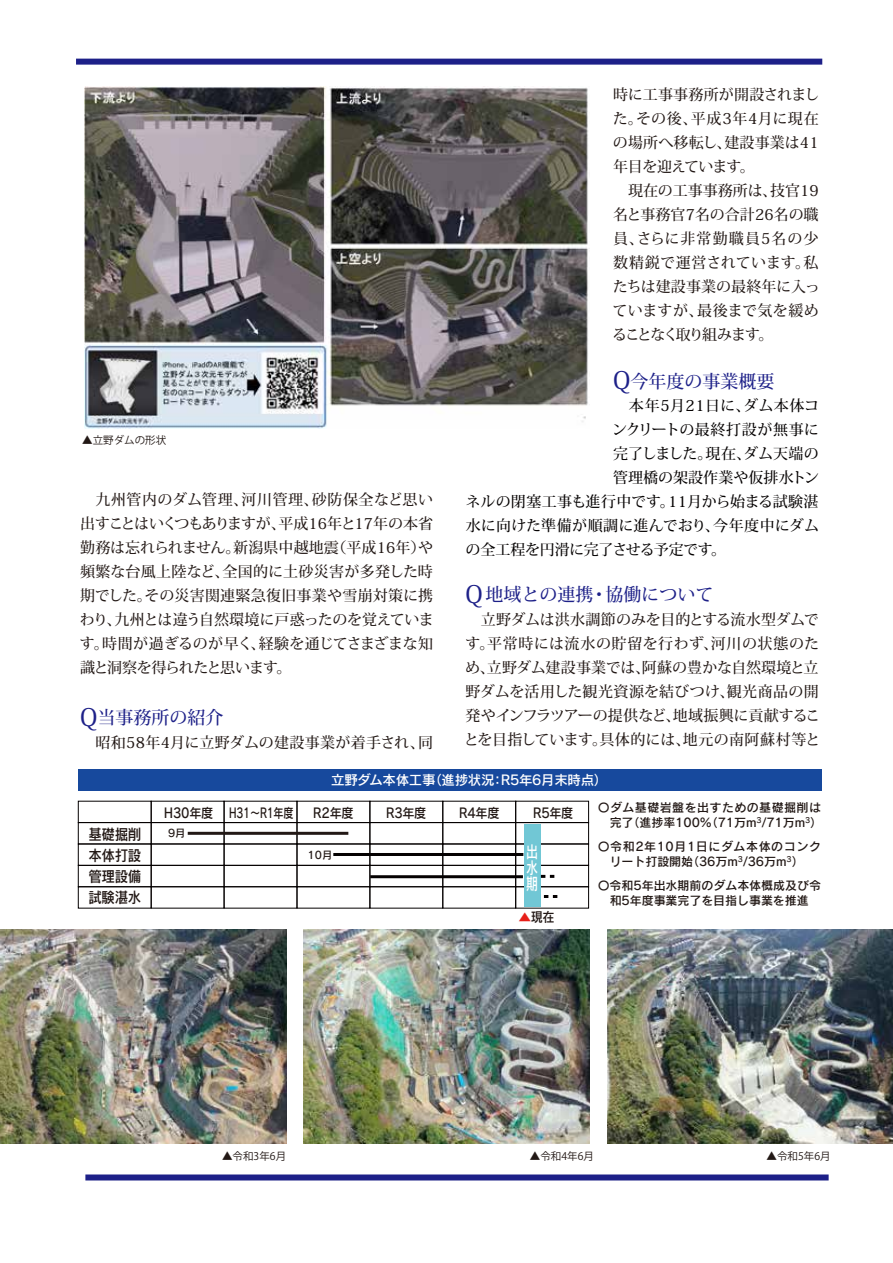
<style>
.page{position:relative;width:893px;height:1263px;background:#fff}
.page>*{position:absolute;margin:0;border:0;box-sizing:border-box;transform-origin:0 0}
.t1{font:500 18px "Koz Min Pr 6 N";color:#1d2088}
.t2{font:16.5px/16.2px "Rodin Pro N DB";color:#fff;text-align:justify;scale:.72 1}
.t3{font:500 15px/24px "Koz Min Pr 6 N";color:#221815}
.t4{font:500 15px "Koz Min Pr 6 N";letter-spacing:.005em;color:#040000}
.t5{font:500 15px "Koz Min Pr 6 N";letter-spacing:.025em;color:#040000}
.t6{font:500 15px "Koz Min Pr 6 N";letter-spacing:.025em;color:#221815}
.t7{font:500 15px "Koz Min Pr 6 N";letter-spacing:-.03em;color:#040000}
.t8{font:15px/21px "Rodin Pro N DB";letter-spacing:-.025em;color:#221815;text-align:justify;scale:.9 1}
.t9{font:500 15px "Koz Min Pr 6 N";letter-spacing:.035em;color:#040000}
.t10{font:13.5px "Rodin Pro N DB";letter-spacing:-.025em;color:#221815;scale:.9 1}
.t11{font:13.5px "Rodin Pro N DB";letter-spacing:-.025em;color:#fff}
.t12{font:12px/15px "Rodin Pro N DB";letter-spacing:.035em;color:#221815;text-align:right}
.t13{font:12px/15px "Rodin Pro N DB";letter-spacing:.045em;color:#221815;text-align:center}
.t14{font:12px/15px "Rodin Pro N DB";letter-spacing:-.005em;color:#221815;text-align:center}
.t15{font:10.5px "Koz Go Pro";color:#221815}
.t16{font:10.5px "Rodin Pro N DB";color:#221815}
.s1{font-size:24px}
.s2{color:#e71f19}
</style>
<div class="page">
<img style="left:1px;top:929px;width:286px;height:214px">
<img style="left:304px;top:930px;width:286px;height:213px">
<img style="left:607px;top:929px;width:286px;height:214px">
<div style="left:76px;top:59px;width:746px;height:6px;background:#1d2088"></div>
<div style="left:85px;top:1174px;width:744px;height:6px;background:#1d2088"></div>
<div style="left:78px;top:822px;width:74px;height:22px;border:1px solid #040000"></div>
<div style="left:151px;top:822px;width:73px;height:22px;border:1px solid #040000"></div>
<div style="left:224px;top:822px;width:73px;height:22px;border:1px solid #040000"></div>
<div style="left:297px;top:822px;width:73px;height:22px;border:1px solid #040000"></div>
<div style="left:369px;top:822px;width:74px;height:22px;border:1px solid #040000"></div>
<div style="left:442px;top:822px;width:74px;height:22px;border:1px solid #040000"></div>
<div style="left:515px;top:822px;width:74px;height:22px;border:1px solid #040000"></div>
<div style="left:78px;top:843px;width:74px;height:23px;border:1px solid #040000"></div>
<div style="left:151px;top:843px;width:73px;height:23px;border:1px solid #040000"></div>
<div style="left:224px;top:843px;width:73px;height:23px;border:1px solid #040000"></div>
<div style="left:297px;top:843px;width:73px;height:23px;border:1px solid #040000"></div>
<div style="left:369px;top:843px;width:74px;height:23px;border:1px solid #040000"></div>
<div style="left:442px;top:843px;width:74px;height:23px;border:1px solid #040000"></div>
<div style="left:515px;top:843px;width:74px;height:23px;border:1px solid #040000"></div>
<div style="left:78px;top:865px;width:74px;height:22px;border:1px solid #040000"></div>
<div style="left:151px;top:865px;width:73px;height:22px;border:1px solid #040000"></div>
<div style="left:224px;top:865px;width:73px;height:22px;border:1px solid #040000"></div>
<div style="left:297px;top:865px;width:73px;height:22px;border:1px solid #040000"></div>
<div style="left:369px;top:865px;width:74px;height:22px;border:1px solid #040000"></div>
<div style="left:442px;top:865px;width:74px;height:22px;border:1px solid #040000"></div>
<div style="left:515px;top:865px;width:74px;height:22px;border:1px solid #040000"></div>
<div style="left:78px;top:886px;width:74px;height:22px;border:1px solid #040000"></div>
<div style="left:151px;top:886px;width:73px;height:22px;border:1px solid #040000"></div>
<div style="left:224px;top:886px;width:73px;height:22px;border:1px solid #040000"></div>
<div style="left:297px;top:886px;width:73px;height:22px;border:1px solid #040000"></div>
<div style="left:369px;top:886px;width:74px;height:22px;border:1px solid #040000"></div>
<div style="left:442px;top:886px;width:74px;height:22px;border:1px solid #040000"></div>
<div style="left:515px;top:886px;width:74px;height:22px;border:1px solid #040000"></div>
<img style="left:84px;top:86px;width:504px;height:343px">
<hr style="left:188px;top:832px;width:160px;height:3px;background:#221815">
<hr style="left:333px;top:853px;width:190px;height:3px;background:#040000">
<hr style="left:370px;top:875px;width:153px;height:3px;background:#040000">
<div style="left:524px;top:824px;width:17px;height:82px;background:#71c7d5"></div>
<svg style="left:544px;top:895px;width:13px;height:3px"></svg>
<svg style="left:541px;top:875px;width:13px;height:3px"></svg>
<div style="left:78px;top:769px;width:743px;height:22px;background:#17499d"></div>
<p class="t15" style="left:82px;top:434px;width:86px">▲立野ダムの形状</p>
<p class="t3" style="left:80px;top:488px;width:355px;text-align:justify;text-indent:16px">九州管内のダム管理、河川管理、砂防保全など思い出すことはいくつもありますが、平成16年と17年の本省勤務は忘れられません。新潟県中越地震（平成16年）や頻繁な台風上陸など、全国的に土砂災害が多発した時期でした。その災害関連緊急復旧事業や雪崩対策に携わり、九州とは違う自然環境に戸惑ったのを覚えています。時間が過ぎるのが早く、経験を通じてさまざまな知識と洞察を得られたと思います。</p>
<p class="t1" style="left:80px;top:707px;width:145px"><span class="s1">Q</span>当事務所の紹介</p>
<p class="t6" style="left:80px;top:734px;width:354px">　昭和58年4月に立野ダムの建設事業が着手され、同</p>
<p class="t3" style="left:612px;top:83px;width:209px">時に工事事務所が開設されました。その後、平成3年4月に現在の場所へ移転し、建設事業は41年目を迎えています。<br>　現在の工事事務所は、技官19名と事務官7名の合計26名の職員、さらに非常勤職員5名の少数精鋭で運営されています。私たちは建設事業の最終年に入っていますが、最後まで気を緩めることなく取り組みます。</p>
<p class="t1" style="left:613px;top:371px;width:163px"><span class="s1">Q</span>今年度の事業概要</p>
<p class="t5" style="left:629px;top:397px;width:192px">本年5月21日に、ダム本体コ</p>
<p class="t9" style="left:612px;top:421px;width:209px">ンクリートの最終打設が無事に</p>
<p class="t4" style="left:613px;top:445px;width:207px">完了しました。現在、ダム天端の</p>
<p class="t4" style="left:613px;top:469px;width:208px">管理橋の架設作業や仮排水トン</p>
<p class="t4" style="left:465px;top:493px;width:355px">ネルの閉塞工事も進行中です。11月から始まる試験湛</p>
<p class="t5" style="left:466px;top:517px;width:355px">水に向けた準備が順調に進んでおり、今年度中にダム</p>
<p class="t7" style="left:466px;top:541px;width:262px">の全工程を円滑に完了させる予定です。</p>
<p class="t1" style="left:466px;top:584px;width:249px"><span class="s1">Q</span>地域との連携・協働について</p>
<p class="t3" style="left:464px;top:608px;width:358px;text-indent:17px">立野ダムは洪水調節のみを目的とする流水型ダムです。平常時には流水の貯留を行わず、河川の状態のため、立野ダム建設事業では、阿蘇の豊かな自然環境と立野ダムを活用した観光資源を結びつけ、観光商品の開発やインフラツアーの提供など、地域振興に貢献することを目指しています。具体的には、地元の南阿蘇村等と</p>
<p class="t8" style="left:88px;top:823px;width:60px">基礎掘削本体打設管理設備試験湛水</p>
<p class="t11" style="left:331px;top:770px;width:278px">立野ダム本体工事（進捗状況：Ｒ5年6月末時点）</p>
<p class="t10" style="left:163px;top:804px;width:147px">Ｈ30年度 Ｈ31～Ｒ1年度</p>
<p class="t10" style="left:311px;top:804px;width:49px">Ｒ2年度</p>
<p class="t10" style="left:384px;top:804px;width:49px">Ｒ3年度</p>
<p class="t10" style="left:457px;top:804px;width:49px">Ｒ4年度</p>
<p class="t10" style="left:531px;top:804px;width:49px">Ｒ5年度</p>
<p class="t2" style="left:526px;top:843px;width:17px">出水期</p>
<p class="t10" style="left:519px;top:908px;width:41px"><span class="s2">▲</span>現在</p>
<p class="t16" style="left:168px;top:826px;width:19px">9月</p>
<p class="t16" style="left:308px;top:848px;width:26px">10月</p>
<p class="t12" style="left:598px;top:799px;width:226px">〇ダム基礎岩盤を出すための基礎掘削は完了（進捗率100％（71万m<sup>3</sup>/71万m<sup>3</sup>）</p>
<p class="t13" style="left:598px;top:838px;width:225px">〇令和2年10月1日にダム本体のコンクリート打設開始（36万m<sup>3</sup>/36万m<sup>3</sup>）</p>
<p class="t14" style="left:598px;top:877px;width:225px">〇令和5年出水期前のダム本体概成及び令和5年度事業完了を目指し事業を推進</p>
<p class="t15" style="left:222px;top:1150px;width:66px">▲令和3年6月</p>
<p class="t15" style="left:530px;top:1150px;width:66px">▲令和4年6月</p>
<p class="t15" style="left:767px;top:1150px;width:66px">▲令和5年6月</p>
</div>
